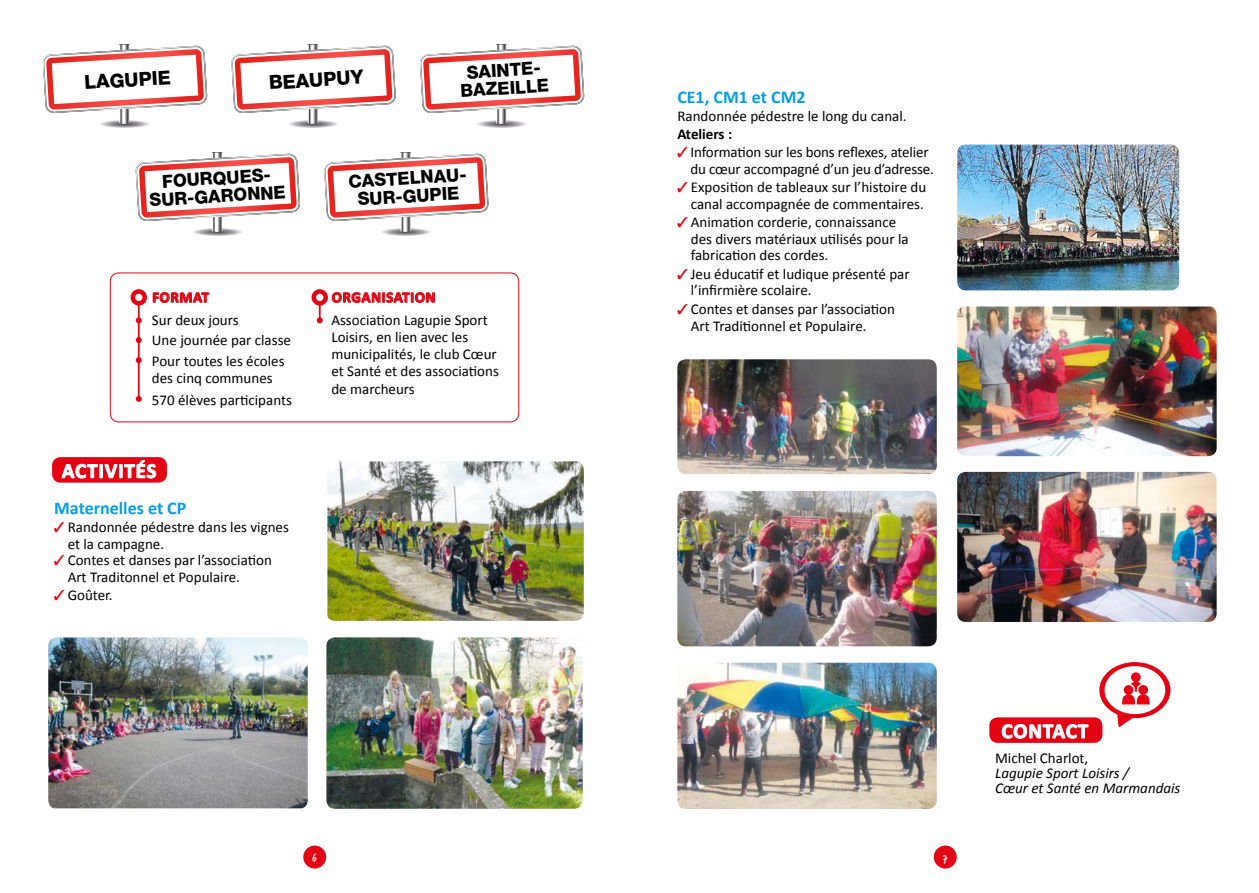
<style>
.page{position:relative;width:1259px;height:893px;background:#fff}
.page>*{position:absolute;margin:0;border:0;box-sizing:border-box;transform-origin:0 0}
.t1{font:700 21px "Calibri";letter-spacing:.04em;color:#fff}
.t2{font:800 19.35px "Helvetica Neue";color:#000}
.t3{font:800 18px/18px "Helvetica Neue";color:#000;text-align:center}
.t4{font:700 18px "Calibri";color:#009ee3}
.t5{font:15px/16.5px "Calibri";color:#000}
.t6{font:italic 15px/15px "Calibri";color:#000}
.t7{font:700 15px "Calibri";letter-spacing:.04em;color:#e30513}
.t8{font:700 15px "Calibri";color:#000}
.t9{font:12px "Drina";color:#fff}
.s1{color:#e30513}
</style>
<div class="page">
<div style="left:303px;top:846px;width:23px;height:22px;background:#e30513;border-radius:50%"></div>
<div style="left:934px;top:846px;width:22px;height:22px;background:#e30513;border-radius:50%"></div>
<svg style="left:153px;top:292px;width:56px;height:11px"></svg>
<svg style="left:332px;top:292px;width:103px;height:11px"></svg>
<hr style="left:138px;top:298px;width:2px;height:101px;background:#e30513">
<hr style="left:319px;top:298px;width:2px;height:23px;background:#e30513">
<svg style="left:133px;top:291px;width:12px;height:12px"></svg>
<div style="left:131px;top:289px;width:16px;height:17px;border:4px solid #e30513;border-radius:50%"></div>
<svg style="left:314px;top:291px;width:12px;height:12px"></svg>
<div style="left:311px;top:289px;width:17px;height:17px;border:4px solid #e30513;border-radius:50%"></div>
<svg style="left:136px;top:337px;width:6px;height:6px"></svg>
<svg style="left:136px;top:357px;width:6px;height:6px"></svg>
<svg style="left:136px;top:396px;width:6px;height:6px"></svg>
<svg style="left:136px;top:317px;width:6px;height:6px"></svg>
<svg style="left:317px;top:317px;width:6px;height:6px"></svg>
<div style="left:110px;top:273px;width:409px;height:149px;border:1px solid #e30513;border-radius:9px"></div>
<div style="left:52px;top:457px;width:115px;height:26px;background:#e30513;border-radius:9px"></div>
<svg style="left:62px;top:460px;width:94px;height:18px"></svg>
<svg style="left:43px;top:44px;width:164px;height:84px"></svg>
<svg style="left:135px;top:152px;width:165px;height:84px"></svg>
<svg style="left:231px;top:44px;width:165px;height:84px"></svg>
<svg style="left:420px;top:44px;width:164px;height:84px"></svg>
<svg style="left:324px;top:152px;width:165px;height:84px"></svg>
<img style="left:327px;top:461px;width:257px;height:160px">
<img style="left:677px;top:491px;width:259px;height:155px">
<img style="left:677px;top:663px;width:259px;height:146px">
<img style="left:957px;top:306px;width:259px;height:150px">
<img style="left:957px;top:472px;width:259px;height:150px">
<img style="left:957px;top:145px;width:222px;height:145px">
<img style="left:677px;top:359px;width:259px;height:115px">
<img style="left:326px;top:637px;width:257px;height:172px">
<img style="left:48px;top:637px;width:260px;height:171px">
<svg style="left:1099px;top:662px;width:71px;height:65px"></svg>
<div style="left:989px;top:717px;width:113px;height:26px;background:#e30513;border-radius:9px"></div>
<svg style="left:1002px;top:724px;width:86px;height:14px"></svg>
<p class="t2" style="left:84px;top:71px;width:88px;rotate:-4deg">LAGUPIE</p>
<p class="t2" style="left:268px;top:71px;width:96px;rotate:-4deg">BEAUPUY</p>
<p class="t3" style="left:459px;top:63px;width:90px;rotate:-3deg">SAINTE-<br>BAZEILLE</p>
<p class="t3" style="left:148px;top:172px;width:138px;rotate:-3deg">FOURQUES-<br>SUR-GARONNE</p>
<p class="t3" style="left:348px;top:172px;width:122px;rotate:-3deg">CASTELNAU-<br>SUR-GUPIE</p>
<p class="t7" style="left:152px;top:288px;width:58px">FORMAT</p>
<p class="t5" style="left:152px;top:309px;width:141px;line-height:20.7px">Sur deux jours<br>Une journée par classe<br>Pour toutes les écoles</p>
<p class="t5" style="left:152px;top:366px;width:141px;line-height:22.2px">des cinq communes<br>570 élèves participants</p>
<h1 class="t1" style="left:62px;top:458px;width:96px">ACTIVITÉS</h1>
<p class="t4" style="left:54px;top:497px;width:134px">Maternelles et CP</p>
<p class="t5" style="left:68px;top:518px;width:223px;text-indent:-13px"><span class="s1">✓</span> Randonnée pédestre dans les vignes et la campagne.</p>
<p class="t5" style="left:68px;top:551px;width:206px;text-indent:-13px"><span class="s1">✓</span> Contes et danses par l’association<br>Art Traditonnel et Populaire.</p>
<p class="t5" style="left:54px;top:586px;width:60px"><span class="s1">✓</span> Goûter.</p>
<p class="t7" style="left:332px;top:288px;width:105px">ORGANISATION</p>
<p class="t5" style="left:331px;top:310px;width:169px;line-height:17.2px">Association Lagupie Sport<br>Loisirs, en lien avec les municipalités, le club Cœur et Santé et des associations de marcheurs</p>
<p class="t4" style="left:677px;top:86px;width:130px">CE1, CM1 et CM2</p>
<p class="t5" style="left:677px;top:107px;width:231px">Randonnée pédestre le long du canal.</p>
<p class="t8" style="left:677px;top:125px;width:56px">Ateliers :</p>
<p class="t5" style="left:690px;top:143px;width:245px;text-indent:-13px"><span class="s1">✓</span> Information sur les bons reflexes, atelier du cœur accompagné d’un jeu d’adresse.</p>
<p class="t5" style="left:677px;top:178px;width:250px;text-align:right"><span class="s1">✓</span> Exposition de tableaux sur l’histoire du canal accompagnée de commentaires.</p>
<p class="t5" style="left:691px;top:213px;width:219px;text-indent:-13px"><span class="s1">✓</span> Animation corderie, connaissance des divers matériaux utilisés pour la fabrication des cordes.</p>
<p class="t5" style="left:691px;top:265px;width:220px;text-indent:-13px"><span class="s1">✓</span> Jeu éducatif et ludique présenté par l’infirmière scolaire.</p>
<p class="t5" style="left:691px;top:300px;width:206px;text-indent:-13px"><span class="s1">✓</span> Contes et danses par l’association<br>Art Traditionnel et Populaire.</p>
<p class="t9" style="left:312px;top:850px;width:6px">6</p>
<p class="t9" style="left:943px;top:850px;width:6px">7</p>
<h1 class="t1" style="left:1001px;top:718px;width:88px">CONTACT</h1>
<p class="t5" style="left:995px;top:749px;width:95px">Michel Charlot,</p>
<p class="t6" style="left:995px;top:765px;width:187px">Lagupie Sport Loisirs /<br>Cœur et Santé en Marmandais</p>
</div>
